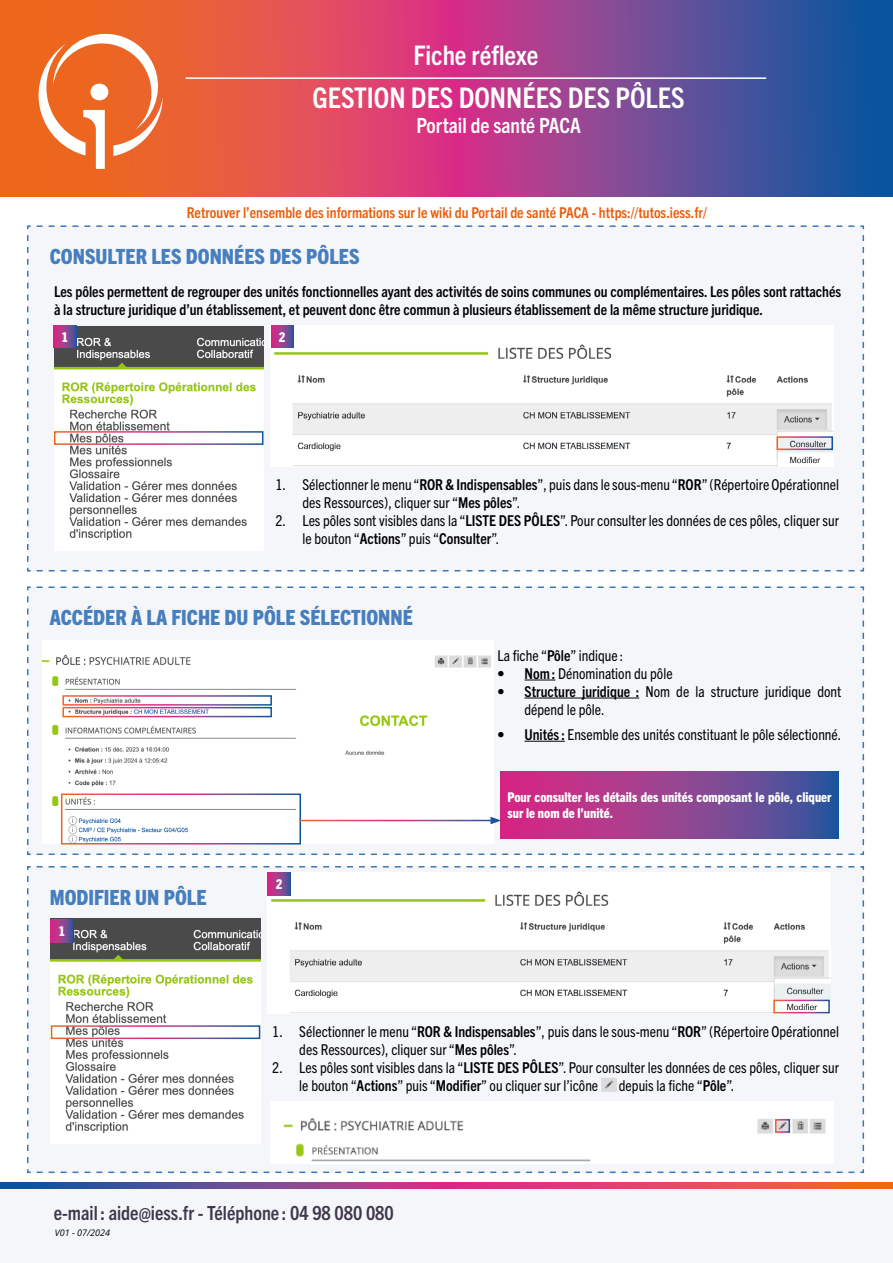
<style>
.page{position:relative;width:893px;height:1263px;background:#fff}
.page>*{position:absolute;margin:0;border:0;box-sizing:border-box;transform-origin:0 0}
.t1{font:700 condensed 28.5px "Trade Gothic Next LT Pro";color:#fff}
.t2{font:700 condensed 27px "Trade Gothic Next LT Pro";color:#fff}
.t3{font:800 condensed 21px "Trade Gothic Next LT Pro";color:#467ebe}
.t4{font:700 condensed 21px "Trade Gothic Next LT Pro";color:#fff}
.t5{font:700 condensed 19.5px "Trade Gothic Next LT Pro";color:#3f374b}
.t6{font:condensed 15px/18px "Trade Gothic Next LT Pro";color:#000}
.t7{font:700 condensed 15px/18px "Trade Gothic Next LT Pro";color:#000}
.t8{font:700 condensed 15px "Trade Gothic Next LT Pro";color:#ea5b0b}
.t9{font:800 condensed 13.5px/16.2px "Trade Gothic Next LT Pro";color:#fff}
.t10{font:italic 9px "Open Sans";color:#000}
.s1{font-weight:700}
</style>
<div class="page">
<div style="left:27px;top:866px;width:838px;height:308px;background:#f4f6fa"></div>
<img style="left:51px;top:918px;width:209px;height:225px">
<svg style="left:0;top:1183px;width:893px;height:5px;background:#a64a79"></svg>
<svg style="left:1px;top:0;width:892px;height:196px;background:#a14d76"></svg>
<div style="left:0;top:1189px;width:893px;height:74px;background:#f4f6fa"></div>
<svg style="left:34px;top:28px;width:129px;height:141px"></svg>
<div style="left:90px;top:84px;width:18px;height:16px;background:#fff;border-radius:50%"></div>
<div style="left:27px;top:225px;width:838px;height:347px;background:#f4f6fa"></div>
<hr style="left:186px;top:77px;width:580px;height:2px;background:#fff">
<img style="left:54px;top:326px;width:209px;height:225px">
<div style="left:54px;top:431px;width:209px;height:14px;border:2px solid #fff"></div>
<div style="left:54px;top:325px;width:22px;height:23px;background:linear-gradient(to right,#e72983,#4d569b)"></div>
<img style="left:271px;top:325px;width:563px;height:141px">
<svg style="left:271px;top:325px;width:23px;height:23px"></svg>
<div style="left:776px;top:436px;width:57px;height:14px;border:2px solid #fff"></div>
<div style="left:27px;top:586px;width:838px;height:269px;background:#f4f6fa"></div>
<img style="left:43px;top:640px;width:450px;height:203px">
<svg style="left:500px;top:771px;width:339px;height:67px;background:#8f4190"></svg>
<div style="left:62px;top:695px;width:210px;height:11px;border:2px solid #fff"></div>
<div style="left:62px;top:707px;width:210px;height:10px;border:2px solid #fff"></div>
<div style="left:61px;top:793px;width:240px;height:51px;border:2px solid #fff"></div>
<hr style="left:300px;top:820px;width:193px;height:1px;background:#fff">
<svg style="left:490px;top:817px;width:11px;height:7px"></svg>
<div style="left:51px;top:1025px;width:209px;height:14px;border:2px solid #fff"></div>
<div style="left:51px;top:920px;width:22px;height:22px;background:linear-gradient(to right,#e62a83,#4a569c)"></div>
<img style="left:268px;top:873px;width:563px;height:141px">
<div style="left:268px;top:873px;width:22px;height:22px;background:linear-gradient(to right,#e72883,#4f569b)"></div>
<div style="left:773px;top:1000px;width:57px;height:13px;border:2px solid #fff"></div>
<img style="left:601px;top:1077px;width:15px;height:14px">
<img style="left:271px;top:1101px;width:563px;height:62px">
<div style="left:775px;top:1119px;width:15px;height:14px;border:2px solid #fff"></div>
<h2 class="t2" style="left:413px;top:36px;width:127px">Fiche réflexe</h2>
<h1 class="t1" style="left:312px;top:78px;width:374px">GESTION DES DONNÉES DES PÔLES</h1>
<h3 class="t4" style="left:416px;top:111px;width:166px">Portail de santé PACA</h3>
<p class="t8" style="left:187px;top:202px;width:522px">Retrouver l’ensemble des informations sur le wiki du Portail de santé PACA - https://tutos.iess.fr/</p>
<h3 class="t3" style="left:50px;top:242px;width:311px">CONSULTER LES DONNÉES DES PÔLES</h3>
<p class="t7" style="left:54px;top:281px;width:789px">Les pôles permettent de regrouper des unités fonctionnelles ayant des activités de soins communes ou complémentaires. Les pôles sont rattachés à la structure juridique d’un établissement, et peuvent donc être commun à plusieurs établissement de la même structure juridique.</p>
<p class="t9" style="left:62px;top:328px;width:8px">1</p>
<p class="t9" style="left:279px;top:328px;width:8px">2</p>
<p class="t6" style="left:302px;top:475px;width:538px;text-indent:-27px">1. Sélectionner le menu “<span class="s1">ROR &amp; Indispensables</span>”, puis dans le sous-menu “<span class="s1">ROR</span>” (Répertoire Opérationnel des Ressources), cliquer sur “<span class="s1">Mes pôles</span>”.</p>
<p class="t6" style="left:302px;top:511px;width:538px;text-indent:-27px">2. Les pôles sont visibles dans la “<span class="s1">LISTE DES PÔLES</span>”. Pour consulter les données de ces pôles, cliquer sur le bouton “<span class="s1">Actions</span>” puis “<span class="s1">Consulter</span>”.</p>
<h3 class="t3" style="left:50px;top:603px;width:365px">ACCÉDER À LA FICHE DU PÔLE SÉLECTIONNÉ</h3>
<h3 class="t3" style="left:50px;top:883px;width:158px">MODIFIER UN PÔLE</h3>
<p class="t9" style="left:58px;top:922px;width:8px">1</p>
<p class="t9" style="left:276px;top:875px;width:8px">2</p>
<p class="t6" style="left:497px;top:645px;width:127px">La fiche “<span class="s1">Pôle</span>” indique :</p>
<p class="t6" style="left:497px;top:663px;width:177px"><span class="s1">• Nom :</span> Dénomination du pôle</p>
<p class="t6" style="left:524px;top:681px;width:318px;text-indent:-27px"><span class="s1">• Structure juridique :</span> Nom de la structure juridique dont dépend le pôle.</p>
<p class="t6" style="left:497px;top:724px;width:345px"><span class="s1">• Unités :</span> Ensemble des unités constituant le pôle sélectionné.</p>
<p class="t9" style="left:508px;top:788px;width:325px">Pour consulter les détails des unités composant le pôle, cliquer sur le nom de l’unité.</p>
<p class="t6" style="left:299px;top:1022px;width:541px;text-indent:-27px">1. Sélectionner le menu “<span class="s1">ROR &amp; Indispensables</span>”, puis dans le sous-menu “<span class="s1">ROR</span>” (Répertoire Opérationnel des Ressources), cliquer sur “<span class="s1">Mes pôles</span>”.</p>
<p class="t6" style="left:299px;top:1058px;width:541px;text-indent:-27px">2. Les pôles sont visibles dans la “<span class="s1">LISTE DES PÔLES</span>”. Pour consulter les données de ces pôles, cliquer sur le bouton “<span class="s1">Actions</span>” puis “<span class="s1">Modifier</span>” ou cliquer sur l’icône</p>
<p class="t6" style="left:619px;top:1076px;width:117px">depuis la fiche “<span class="s1">Pôle</span>”.</p>
<h3 class="t5" style="left:54px;top:1199px;width:341px">e-mail : aide@iess.fr - Téléphone : 04 98 080 080</h3>
<p class="t10" style="left:55px;top:1226px;width:57px">V01 - 07/2024</p>
</div>
